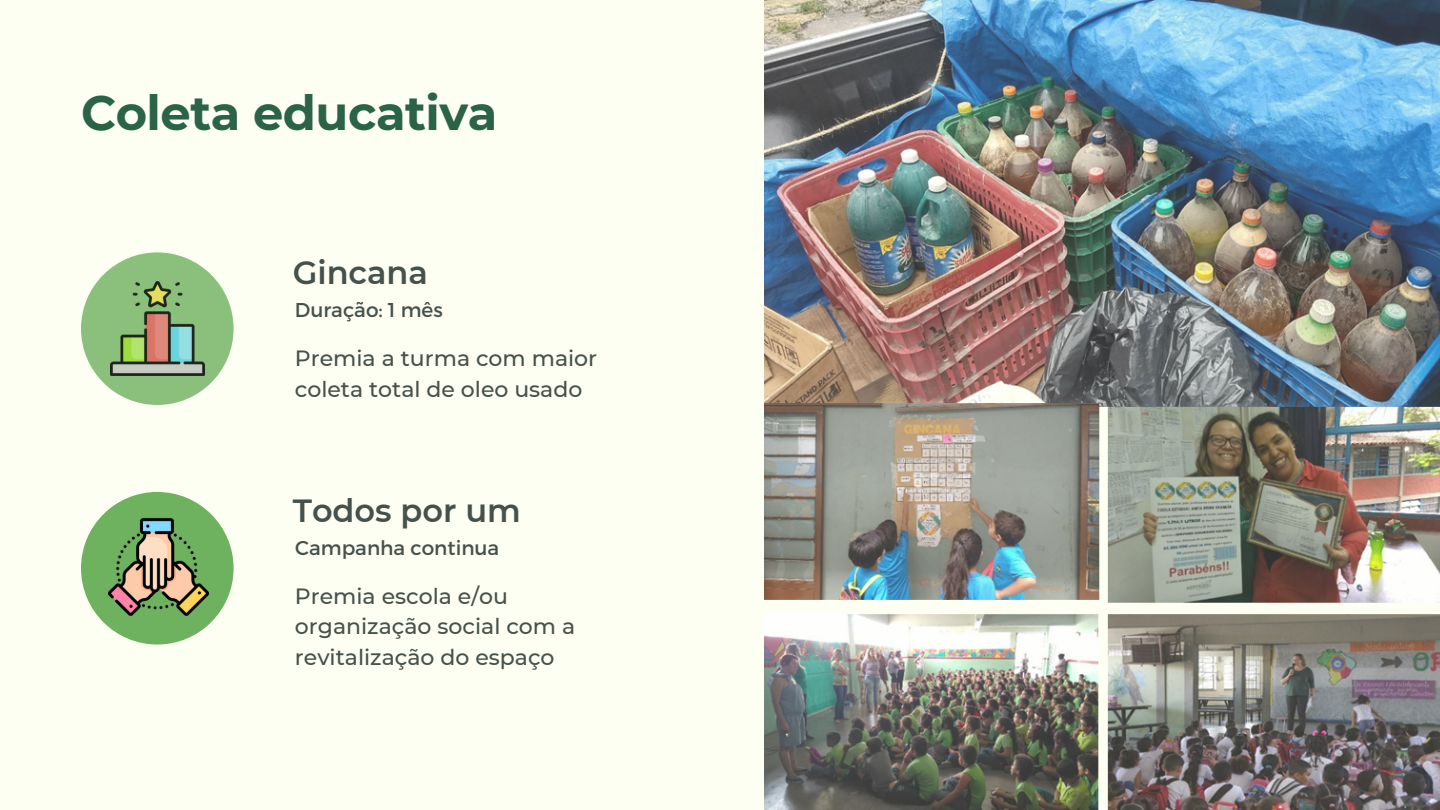
<style>
.page{position:relative;width:1440px;height:810px;background:#fcfff2}
.page>*{position:absolute;margin:0;border:0;box-sizing:border-box;transform-origin:0 0}
.t1{font:700 48px "Montserrat";letter-spacing:-.01em;color:#2b6347}
.t2{font:600 32px "Montserrat";color:#46514b}
.t3{font:500 22px/30.8px "Montserrat";color:#46514b}
.t4{font:20px "Montserrat";color:#46514b}
</style>
<div class="page">
<img style="left:765px;top:0;width:675px;height:810px">
<div style="left:81px;top:252px;width:153px;height:153px;background:#8ac07c;border-radius:50%"></div>
<img style="left:110px;top:281px;width:95px;height:95px">
<div style="left:81px;top:492px;width:153px;height:153px;background:#6eb15f;border-radius:50%"></div>
<img style="left:108px;top:518px;width:100px;height:98px">
<h1 class="t1" style="left:81px;top:84px;width:418px">Coleta educativa</h1>
<h2 class="t2" style="left:293px;top:253px;width:137px">Gincana</h2>
<p class="t4" style="left:295px;top:297px;width:149px">Duração: 1 mês</p>
<p class="t3" style="left:295px;top:343px;width:304px">Premia a turma com maior coleta total de oleo usado</p>
<h2 class="t2" style="left:293px;top:491px;width:230px">Todos por um</h2>
<p class="t4" style="left:295px;top:535px;width:206px">Campanha continua</p>
<p class="t3" style="left:295px;top:580px;width:282px">Premia escola e/ou organização social com a revitalização do espaço</p>
</div>
